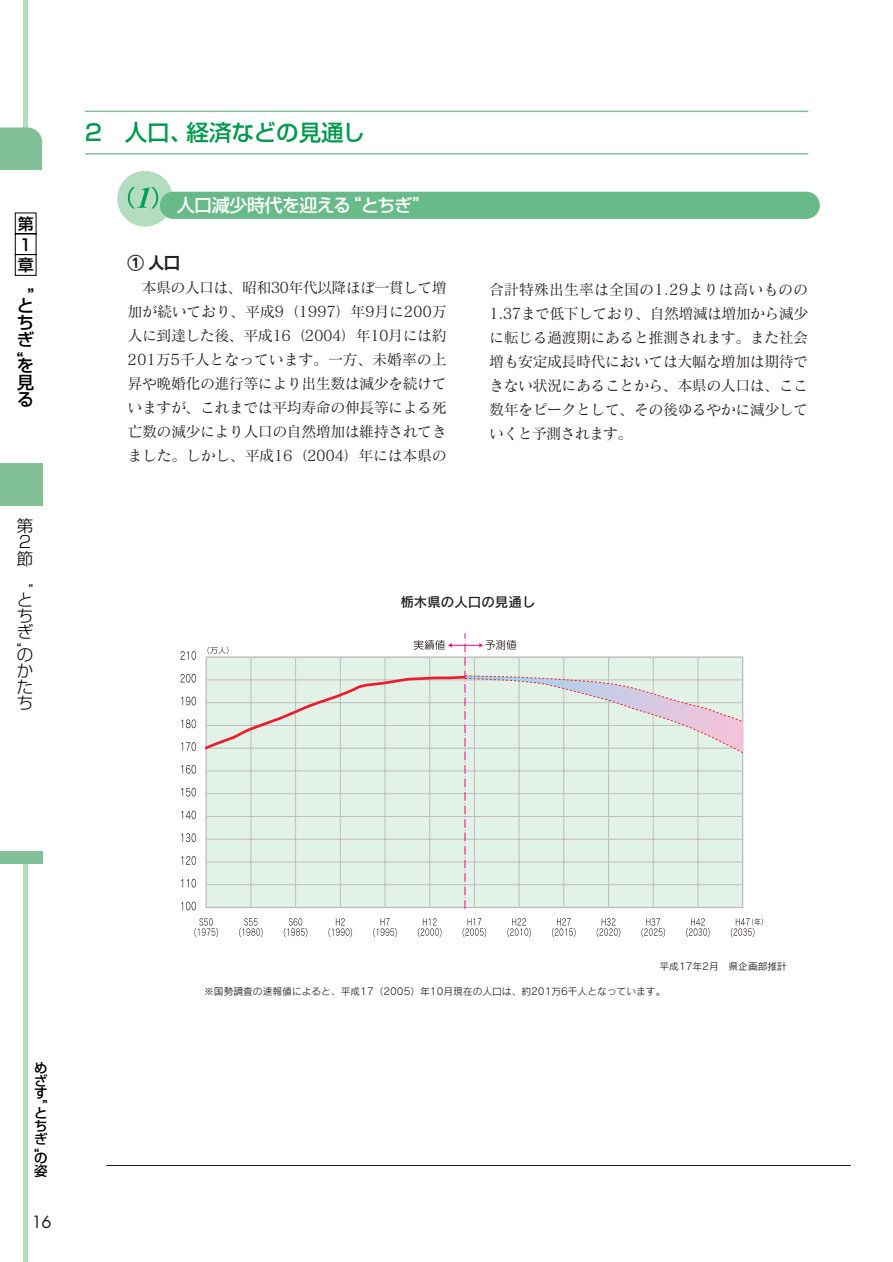
<style>
.page{position:relative;width:893px;height:1262px;background:#fff}
.page>*{position:absolute;margin:0;border:0;box-sizing:border-box;transform-origin:0 0}
.t1{font:500 22.5px "Shin Go";color:#00994e}
.t2{font:500 18px "Shin Go";letter-spacing:-.035em;color:#fff}
.t3{font:500 17.4px/20.9px "Shin Go";color:#000}
.t4{font:300 16.5px/16.5px "Shin Go";color:#000}
.t5{font:16.5px "Rodin CID B";color:#231f20}
.t6{font:16.5px "Futura";color:#231f20}
.t7{font:500 16.05px/20.7px "Shin Go";color:#000}
.t8{font:15px/24px "Matisse CID M";letter-spacing:-.035em;color:#231f20;text-align:justify}
.t9{font:500 13.5px/12.8px "Shin Go";color:#000}
.t10{font:13.5px "Rodin CID DB";color:#231f20}
.t11{font:9.75px "Rodin CID M";color:#231f20}
</style>
<div class="page">
<hr style="left:23px;top:0;width:4px;height:1261px;background:#b3dcc0">
<div style="left:0;top:170px;width:42px;height:680px;background:#fff"></div>
<svg style="left:15px;top:212px;width:21px;height:64px"></svg>
<div style="left:0;top:127px;width:42px;height:43px;background:#82c198"></div>
<div style="left:0;top:463px;width:42px;height:43px;background:#82c198"></div>
<div style="left:0;top:850px;width:42px;height:13px;background:#82c198"></div>
<hr style="left:106px;top:1165px;width:744px;height:1px;background:#231f20">
<hr style="left:85px;top:111px;width:723px;height:1px;background:#82c198">
<hr style="left:85px;top:153px;width:723px;height:2px;background:#82c198">
<div style="left:117px;top:171px;width:56px;height:55px;background:#b3dcc0;border-radius:50%"></div>
<div style="left:160px;top:192px;width:659px;height:27px;background:#68ba89;border-radius:14px"></div>
<svg style="left:128px;top:187px;width:30px;height:21px"></svg>
<svg style="left:180px;top:651px;width:9px;height:8px"></svg>
<svg style="left:191px;top:651px;width:5px;height:9px"></svg>
<svg style="left:180px;top:674px;width:12px;height:8px"></svg>
<svg style="left:191px;top:674px;width:5px;height:8px"></svg>
<svg style="left:181px;top:696px;width:11px;height:9px"></svg>
<svg style="left:191px;top:696px;width:5px;height:9px"></svg>
<svg style="left:181px;top:719px;width:11px;height:9px"></svg>
<svg style="left:191px;top:719px;width:5px;height:9px"></svg>
<svg style="left:181px;top:742px;width:10px;height:9px"></svg>
<svg style="left:191px;top:742px;width:5px;height:9px"></svg>
<svg style="left:181px;top:765px;width:11px;height:8px"></svg>
<svg style="left:191px;top:765px;width:5px;height:8px"></svg>
<svg style="left:181px;top:788px;width:11px;height:8px"></svg>
<svg style="left:191px;top:787px;width:5px;height:9px"></svg>
<svg style="left:181px;top:810px;width:11px;height:9px"></svg>
<svg style="left:191px;top:810px;width:5px;height:9px"></svg>
<svg style="left:181px;top:833px;width:10px;height:9px"></svg>
<svg style="left:191px;top:833px;width:5px;height:9px"></svg>
<svg style="left:181px;top:856px;width:10px;height:8px"></svg>
<svg style="left:191px;top:856px;width:5px;height:9px"></svg>
<svg style="left:181px;top:879px;width:11px;height:8px"></svg>
<svg style="left:191px;top:878px;width:5px;height:9px"></svg>
<svg style="left:181px;top:901px;width:11px;height:9px"></svg>
<svg style="left:191px;top:901px;width:5px;height:9px"></svg>
<svg style="left:686px;top:918px;width:23px;height:19px"></svg>
<svg style="left:641px;top:918px;width:24px;height:19px"></svg>
<svg style="left:596px;top:918px;width:24px;height:19px"></svg>
<svg style="left:552px;top:918px;width:23px;height:19px"></svg>
<svg style="left:507px;top:918px;width:24px;height:19px"></svg>
<svg style="left:462px;top:918px;width:24px;height:19px"></svg>
<svg style="left:418px;top:918px;width:23px;height:19px"></svg>
<svg style="left:373px;top:918px;width:24px;height:19px"></svg>
<svg style="left:328px;top:918px;width:24px;height:19px"></svg>
<svg style="left:284px;top:918px;width:23px;height:19px"></svg>
<svg style="left:239px;top:918px;width:24px;height:19px"></svg>
<svg style="left:194px;top:918px;width:24px;height:19px"></svg>
<svg style="left:204px;top:633px;width:539px;height:275px;background:#e2ede5"></svg>
<svg style="left:730px;top:918px;width:33px;height:19px"></svg>
<p class="t7" style="left:18px;top:215px;width:18px">第<br>1章</p>
<p class="t3" style="left:17px;top:276px;width:19px">„と</p>
<p class="t3" style="left:17px;top:316px;width:19px;line-height:16.6px">ちぎ</p>
<p class="t3" style="left:17px;top:355px;width:19px;line-height:20px">“を見</p>
<p class="t3" style="left:17px;top:391px;width:19px">る</p>
<p class="t4" style="left:17px;top:520px;width:18px">第<br>2節</p>
<p class="t4" style="left:17px;top:572px;width:18px;line-height:19.5px">„と</p>
<p class="t4" style="left:17px;top:610px;width:18px;line-height:15.8px">ちぎ</p>
<p class="t4" style="left:17px;top:646px;width:18px;line-height:18px">“のか</p>
<p class="t4" style="left:17px;top:681px;width:18px;line-height:16px">たち</p>
<h1 class="t1" style="left:85px;top:124px;width:281px">2 人口、経済などの見通し</h1>
<p class="t2" style="left:177px;top:199px;width:255px">人口減少時代を迎える“とちぎ”</p>
<p class="t5" style="left:128px;top:257px;width:54px">① 人口</p>
<p class="t8" style="left:128px;top:277px;width:320px;text-indent:14px">本県の人口は、昭和30年代以降ほぼ一貫して増加が続いており、平成9（1997）年9月に200万人に到達した後、平成16（2004）年10月には約201万5千人となっています。一方、未婚率の上昇や晩婚化の進行等により出生数は減少を続けていますが、これまでは平均寿命の伸長等による死亡数の減少により人口の自然増加は維持されてきました。しかし、平成16（2004）年には本県の</p>
<p class="t8" style="left:489px;top:279px;width:320px">合計特殊出生率は全国の1.29よりは高いものの1.37まで低下しており、自然増減は増加から減少に転じる過渡期にあると推測されます。また社会増も安定成長時代においては大幅な増加は期待できない状況にあることから、本県の人口は、ここ数年をピークとして、その後ゆるやかに減少していくと予測されます。</p>
<p class="t10" style="left:400px;top:596px;width:136px">栃木県の人口の見通し</p>
<p class="t9" style="left:34px;top:1062px;width:15px">めざ</p>
<p class="t9" style="left:34px;top:1087px;width:15px;line-height:17.9px">す„と</p>
<p class="t9" style="left:34px;top:1121px;width:15px">ちぎ</p>
<p class="t9" style="left:34px;top:1150px;width:15px;line-height:14.7px">“の姿</p>
<p class="t6" style="left:32px;top:1213px;width:21px">16</p>
<p class="t11" style="left:659px;top:962px;width:129px">平成17年2月　県企画部推計</p>
<p class="t11" style="left:204px;top:987px;width:462px">※国勢調査の速報値によると、平成17（2005）年10月現在の人口は、約201万6千人となっています。</p>
</div>
